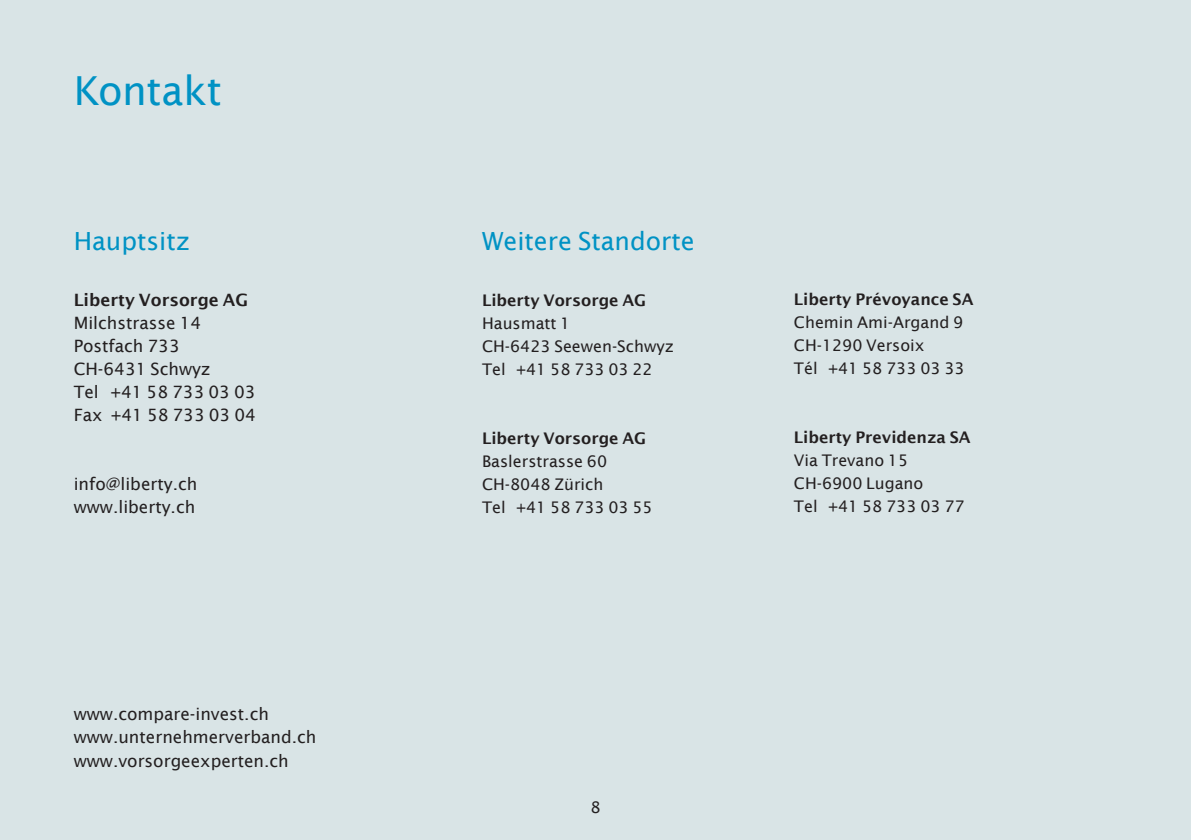
<style>
.page{position:relative;width:1191px;height:840px;background:#fff}
.page>*{position:absolute;margin:0;border:0;box-sizing:border-box;transform-origin:0 0}
.t1{font:40px "Lucida Sans";letter-spacing:-.01em;color:#0092c4}
.t2{font:25px "Lucida Sans";color:#0092c4}
.t3{font:17px/23px "Lucida Sans";color:#231f20}
.t4{font:600 17px "Lucida Sans";color:#231f20}
.t5{font:16px/23px "Lucida Sans";color:#231f20}
.t6{font:600 16px "Lucida Sans";color:#231f20}
</style>
<div class="page">
<div style="left:0;top:0;width:1191px;height:839px;background:#d9e4e6"></div>
<h1 class="t1" style="left:74px;top:67px;width:150px">Kontakt</h1>
<h2 class="t2" style="left:74px;top:226px;width:118px">Hauptsitz</h2>
<p class="t4" style="left:74px;top:290px;width:176px">Liberty Vorsorge AG</p>
<p class="t3" style="left:74px;top:311px;width:184px">Milchstrasse 14<br>Postfach 733<br>CH-6431 Schwyz<br>Tel +41 58 733 03 03<br>Fax +41 58 733 03 04</p>
<p class="t3" style="left:74px;top:472px;width:125px">info@liberty.ch www.liberty.ch</p>
<p class="t3" style="left:74px;top:702px;width:244px">www.compare-invest.ch www.unternehmerverband.ch www.vorsorgeexperten.ch</p>
<h2 class="t2" style="left:482px;top:226px;width:214px">Weitere Standorte</h2>
<p class="t6" style="left:482px;top:291px;width:166px">Liberty Vorsorge AG</p>
<p class="t5" style="left:482px;top:311px;width:193px">Hausmatt 1<br>CH-6423 Seewen-Schwyz<br>Tel +41 58 733 03 22</p>
<p class="t6" style="left:482px;top:429px;width:166px">Liberty Vorsorge AG</p>
<p class="t5" style="left:482px;top:449px;width:172px">Baslerstrasse 60<br>CH-8048 Zürich<br>Tel +41 58 733 03 55</p>
<p class="t6" style="left:794px;top:290px;width:181px">Liberty Prévoyance SA</p>
<p class="t5" style="left:794px;top:311px;width:172px">Chemin Ami-Argand 9<br>CH-1290 Versoix<br>Tél +41 58 733 03 33</p>
<p class="t6" style="left:794px;top:428px;width:178px">Liberty Previdenza SA</p>
<p class="t5" style="left:794px;top:449px;width:172px">Via Trevano 15<br>CH-6900 Lugano<br>Tel +41 58 733 03 77</p>
<p class="t5" style="left:590px;top:794px;width:12px">8</p>
</div>
